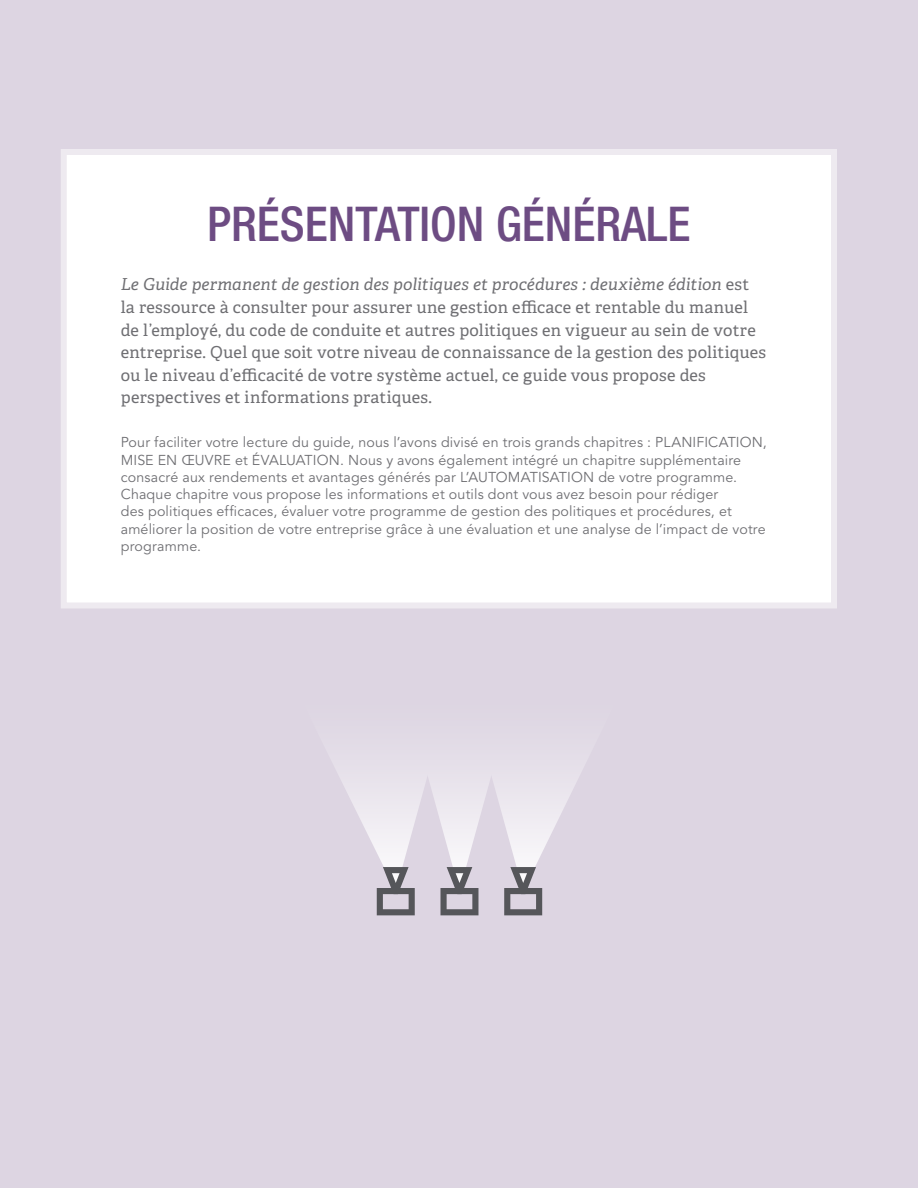
<style>
.page{position:relative;width:918px;height:1188px;background:#ddd5e2}
.page>*{position:absolute;margin:0;border:0;box-sizing:border-box;transform-origin:0 0}
.t1{font:500 condensed 48px "Helvetica Neue LT Com";color:#6d4c83}
.t2{font:16.5px/22.5px "Adelle";letter-spacing:.015em;color:#6f6f73}
.t3{font:14.25px/17.2px "Avenir LT Std";letter-spacing:.015em;color:#6f6f73}
.s1{font-style:italic}
</style>
<div class="page">
<div style="left:64px;top:152px;width:770px;height:453px;background:#fff"></div>
<div style="left:61px;top:149px;width:776px;height:459px;border:6px solid #eeeaf0"></div>
<svg style="left:334px;top:765px;width:250px;height:150px"></svg>
<h1 class="t1" style="left:207px;top:195px;width:485px">PRÉSENTATION GÉNÉRALE</h1>
<p class="t2" style="left:121px;top:273px;width:647px"><span class="s1">Le Guide permanent de gestion des politiques et procédures : deuxième édition</span> est la ressource à consulter pour assurer une gestion efficace et rentable du manuel de l’employé, du code de conduite et autres politiques en vigueur au sein de votre entreprise. Quel que soit votre niveau de connaissance de la gestion des politiques ou le niveau d’efficacité de votre système actuel, ce guide vous propose des perspectives et informations pratiques.</p>
<p class="t3" style="left:121px;top:434px;width:648px">Pour faciliter votre lecture du guide, nous l’avons divisé en trois grands chapitres : PLANIFICATION, MISE EN ŒUVRE et ÉVALUATION. Nous y avons également intégré un chapitre supplémentaire consacré aux rendements et avantages générés par L’AUTOMATISATION de votre programme.<br>Chaque chapitre vous propose les informations et outils dont vous avez besoin pour rédiger<br>des politiques efficaces, évaluer votre programme de gestion des politiques et procédures, et améliorer la position de votre entreprise grâce à une évaluation et une analyse de l’impact de votre programme.</p>
</div>
